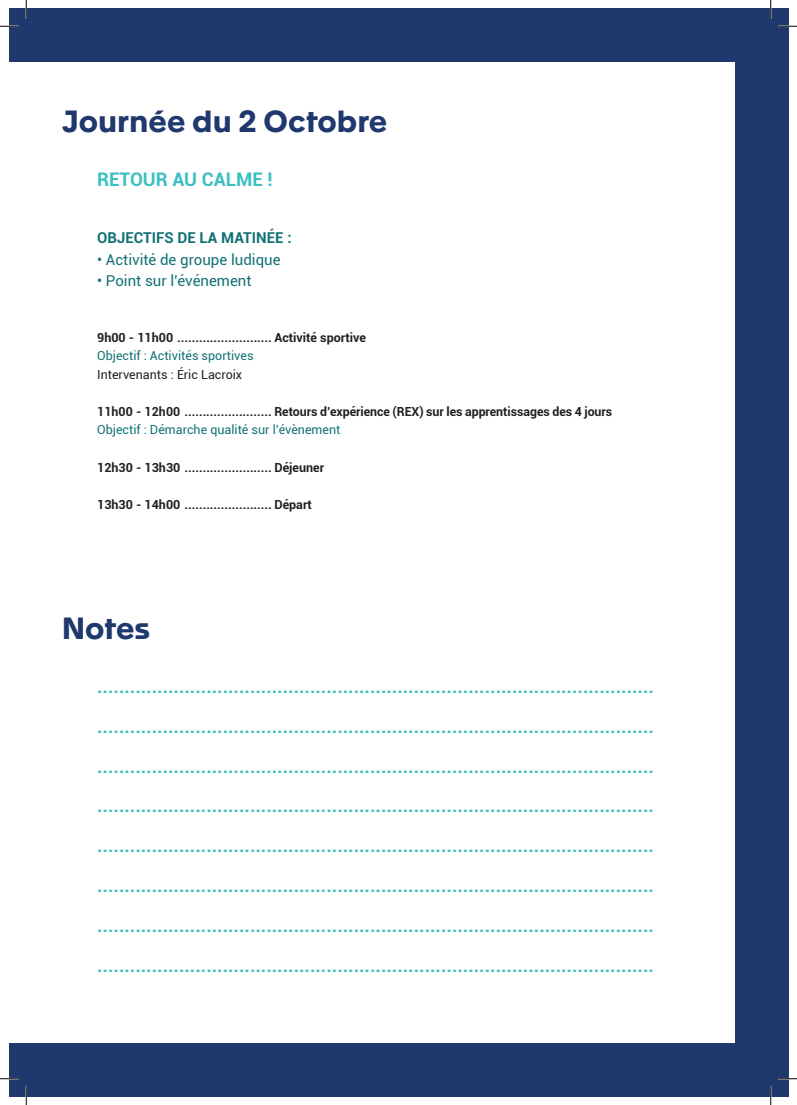
<style>
.page{position:relative;width:797px;height:1105px;background:#fff}
.page>*{position:absolute;margin:0;border:0;box-sizing:border-box;transform-origin:0 0}
.t1{font:700 30px "Apax";color:#1f386d}
.t2{font:700 18.75px/39.8px "Roboto";color:#3cc0c2;text-align:justify}
.t3{font:15px "Roboto";color:#137175}
.t4{font:700 15px "Roboto";color:#137175}
.t5{font:700 12.5px "Roboto";color:#231f20}
.t6{font:12.5px "Roboto";color:#137175}
.t7{font:12.5px "Roboto";color:#231f20}
</style>
<div class="page">
<div style="left:9px;top:9px;width:779px;height:53px;background:#1f386d"></div>
<div style="left:9px;top:1043px;width:779px;height:53px;background:#1f386d"></div>
<div style="left:735px;top:9px;width:53px;height:1087px;background:#1f386d"></div>
<svg style="left:0;top:25px;width:19px;height:2px"></svg>
<svg style="left:778px;top:25px;width:19px;height:2px"></svg>
<svg style="left:0;top:1078px;width:19px;height:1px"></svg>
<svg style="left:778px;top:1078px;width:19px;height:1px"></svg>
<svg style="left:25px;top:0;width:2px;height:19px"></svg>
<svg style="left:25px;top:1086px;width:2px;height:19px"></svg>
<svg style="left:770px;top:0;width:1px;height:19px"></svg>
<svg style="left:770px;top:1086px;width:1px;height:19px"></svg>
<h1 class="t1" style="left:62px;top:103px;width:327px">Journée du 2 Octobre</h1>
<p class="t2" style="left:97px;top:159px;width:177px">RETOUR AU CALME !</p>
<p class="t4" style="left:97px;top:227px;width:196px">OBJECTIFS DE LA MATINÉE :</p>
<p class="t3" style="left:97px;top:249px;width:185px">• Activité de groupe ludique</p>
<p class="t3" style="left:97px;top:270px;width:156px">• Point sur l’événement</p>
<p class="t5" style="left:97px;top:328px;width:270px">9h00 - 11h00 .......................... Activité sportive</p>
<p class="t6" style="left:97px;top:347px;width:158px">Objectif : Activités sportives</p>
<p class="t7" style="left:97px;top:366px;width:146px">Intervenants : Éric Lacroix</p>
<p class="t5" style="left:97px;top:403px;width:516px">11h00 - 12h00 ........................ Retours d’expérience (REX) sur les apprentissages des 4 jours</p>
<p class="t6" style="left:97px;top:421px;width:245px">Objectif : Démarche qualité sur l’évènement</p>
<p class="t5" style="left:97px;top:458px;width:228px">12h30 - 13h30 ........................ Déjeuner</p>
<p class="t5" style="left:97px;top:495px;width:216px">13h30 - 14h00 ........................ Départ</p>
<h1 class="t1" style="left:62px;top:610px;width:90px">Notes</h1>
<p class="t2" style="left:97px;top:666px;width:558px">...................................................................................................... ...................................................................................................... ...................................................................................................... ...................................................................................................... ...................................................................................................... ...................................................................................................... ...................................................................................................... ......................................................................................................</p>
</div>
